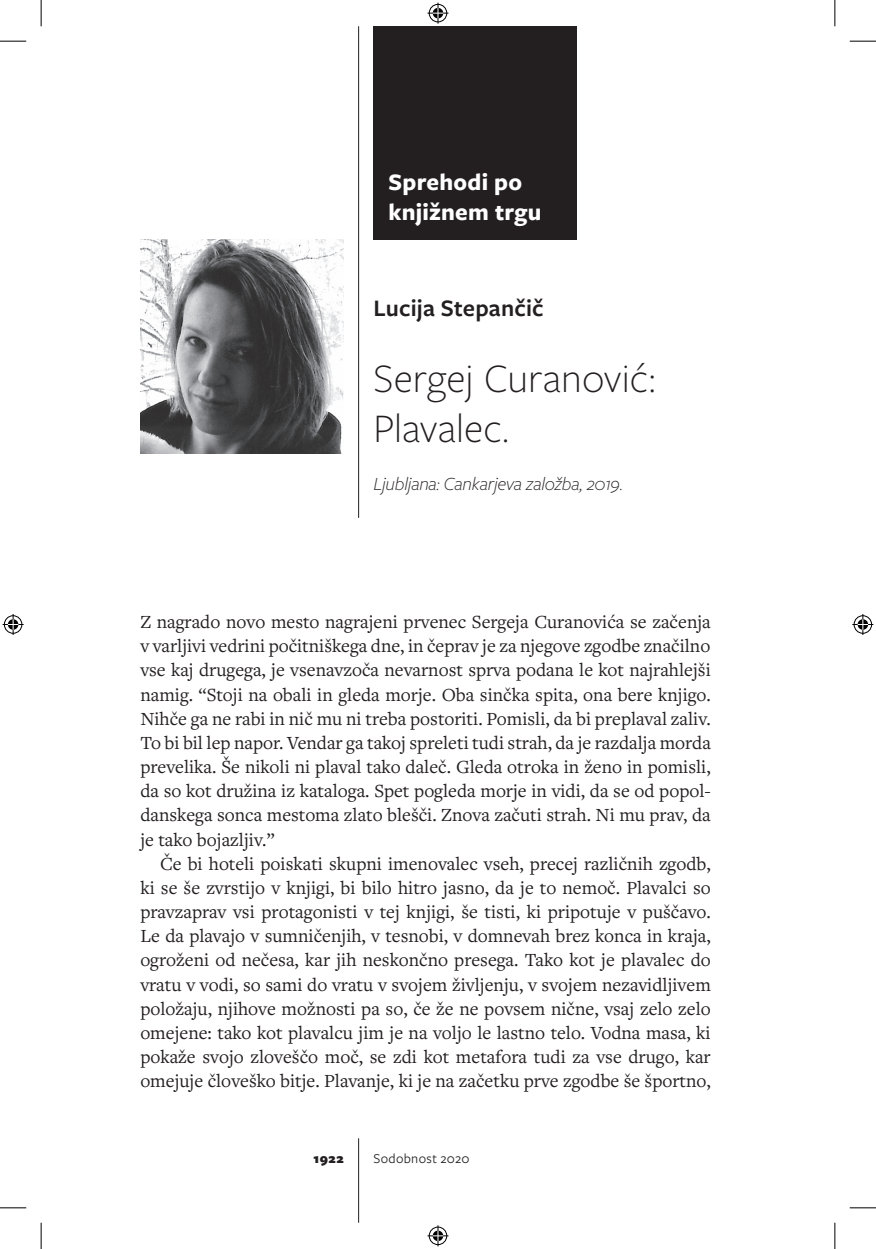
<style>
.page{position:relative;width:876px;height:1249px;background:#fff}
.page>*{position:absolute;margin:0;border:0;box-sizing:border-box;transform-origin:0 0}
.t1{font:300 42px/50.4px "Freight Sans Pro";letter-spacing:.005em;color:#231f20}
.t2{font:700 24.5px/29.4px "Freight Sans Pro";letter-spacing:.01em;color:#fff}
.t3{font:600 24.5px "Freight Sans Pro";letter-spacing:.005em;color:#231f20}
.t4{font:19.25px/24.2px "Freight Text Pro";color:#231f20;text-align:justify}
.t5{font:italic 300 19.25px "Freight Sans Pro";letter-spacing:-.01em;color:#231f20}
.t6{font:14px "Freight Sans Pro";letter-spacing:.025em;color:#231f20}
.t7{font:900 14px "Freight Sans Pro";color:#231f20}
</style>
<div class="page">
<img style="left:140px;top:240px;width:204px;height:213px">
<hr style="left:358px;top:1137px;width:1px;height:85px;background:#231f20">
<hr style="left:358px;top:26px;width:1px;height:491px;background:#231f20">
<div style="left:373px;top:26px;width:204px;height:214px;background:#231f20"></div>
<svg style="left:0;top:41px;width:26px;height:1px"></svg>
<svg style="left:850px;top:41px;width:26px;height:1px"></svg>
<svg style="left:0;top:1207px;width:26px;height:1px"></svg>
<svg style="left:850px;top:1207px;width:26px;height:1px"></svg>
<svg style="left:41px;top:0;width:1px;height:26px"></svg>
<svg style="left:41px;top:1222px;width:1px;height:26px"></svg>
<svg style="left:835px;top:0;width:1px;height:26px"></svg>
<svg style="left:835px;top:1222px;width:1px;height:26px"></svg>
<svg style="left:427px;top:3px;width:21px;height:21px"></svg>
<svg style="left:427px;top:1225px;width:21px;height:20px"></svg>
<svg style="left:3px;top:614px;width:21px;height:21px"></svg>
<svg style="left:852px;top:614px;width:21px;height:21px"></svg>
<p class="t2" style="left:388px;top:167px;width:155px">Sprehodi po knjižnem trgu</p>
<p class="t3" style="left:373px;top:292px;width:172px">Lucija Stepančič</p>
<h1 class="t1" style="left:373px;top:351px;width:283px">Sergej Curanović:<br>Plavalec.</h1>
<p class="t5" style="left:373px;top:471px;width:251px">Ljubljana: Cankarjeva založba, 2019.</p>
<p class="t4" style="left:140px;top:609px;width:572px">Z nagrado novo mesto nagrajeni prvenec Sergeja Curanovića se začenja v varljivi vedrini počitniškega dne, in čeprav je za njegove zgodbe značilno vse kaj drugega, je vsenavzoča nevarnost sprva podana le kot najrahlejši namig. “Stoji na obali in gleda morje. Oba sinčka spita, ona bere knjigo.<br>Nihče ga ne rabi in nič mu ni treba postoriti. Pomisli, da bi preplaval zaliv.<br>To bi bil lep napor. Vendar ga takoj spreleti tudi strah, da je razdalja morda prevelika. Še nikoli ni plaval tako daleč. Gleda otroka in ženo in pomisli, da so kot družina iz kataloga. Spet pogleda morje in vidi, da se od popol&shy;danskega sonca mestoma zlato blešči. Znova začuti strah. Ni mu prav, da je tako bojazljiv.”</p>
<p class="t4" style="left:140px;top:850px;width:572px;text-indent:20px">Če bi hoteli poiskati skupni imenovalec vseh, precej različnih zgodb, ki se še zvrstijo v knjigi, bi bilo hitro jasno, da je to nemoč. Plavalci so pravzaprav vsi protagonisti v tej knjigi, še tisti, ki pripotuje v puščavo.<br>Le da plavajo v sumničenjih, v tesnobi, v domnevah brez konca in kraja, ogroženi od nečesa, kar jih neskončno presega. Tako kot je plavalec do vratu v vodi, so sami do vratu v svojem življenju, v svojem nezavidljivem položaju, njihove možnosti pa so, če že ne povsem nične, vsaj zelo zelo omejene: tako kot plavalcu jim je na voljo le lastno telo. Vodna masa, ki pokaže svojo zloveščo moč, se zdi kot metafora tudi za vse drugo, kar omejuje človeško bitje. Plavanje, ki je na začetku prve zgodbe še športno,</p>
<p class="t7" style="left:314px;top:1147px;width:32px">1922</p>
<p class="t6" style="left:373px;top:1148px;width:98px">Sodobnost 2020</p>
</div>
